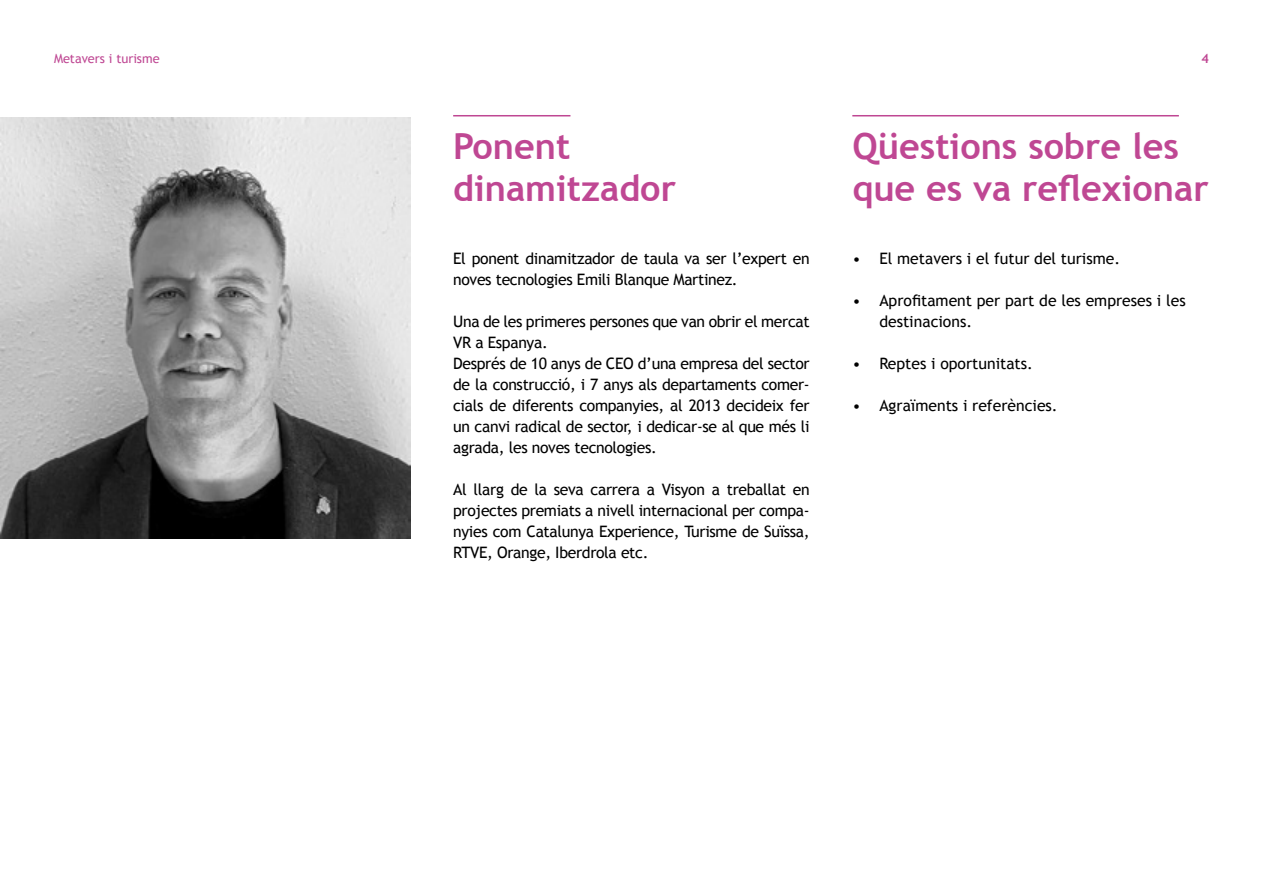
<style>
.page{position:relative;width:1263px;height:893px;background:#fff}
.page>*{position:absolute;margin:0;border:0;box-sizing:border-box;transform-origin:0 0}
.t1{font:700 36px/42px "Trebuchet MS";color:#bf4793}
.t2{font:15.75px/21px "Trebuchet MS";letter-spacing:-.02em;color:#000}
.t3{font:15.75px/21px "Trebuchet MS";color:#000}
.t4{font:12.75px "Trebuchet MS";color:#bf4793}
.t5{font:700 12.75px "Trebuchet MS";color:#bf4793}
</style>
<div class="page">
<hr style="left:852px;top:115px;width:327px;height:1px;background:#bf4793">
<hr style="left:453px;top:115px;width:117px;height:1px;background:#bf4793">
<img style="left:0;top:117px;width:411px;height:421px">
<p class="t4" style="left:54px;top:51px;width:107px">Metavers i turisme</p>
<p class="t5" style="left:1201px;top:51px;width:9px">4</p>
<h1 class="t1" style="left:453px;top:125px;width:224px">Ponent dinamitzador</h1>
<p class="t2" style="left:453px;top:248px;width:358px">El ponent dinamitzador de taula va ser l’expert en noves tecnologies Emili Blanque Martinez.</p>
<p class="t2" style="left:453px;top:311px;width:358px">Una de les primeres persones que van obrir el mercat VR a Espanya.<br>Després de 10 anys de CEO d’una empresa del sector de la construcció, i 7 anys als departaments comer&shy;cials de diferents companyies, al 2013 decideix fer un canvi radical de sector, i dedicar-se al que més li agrada, les noves tecnologies.</p>
<p class="t2" style="left:453px;top:479px;width:358px;text-align:justify">Al llarg de la seva carrera a Visyon a treballat en projectes premiats a nivell internacional per compa&shy;nyies com Catalunya Experience, Turisme de Suïssa, RTVE, Orange, Iberdrola etc.</p>
<h1 class="t1" style="left:852px;top:125px;width:358px">Qüestions sobre les que es va reflexionar</h1>
<p class="t3" style="left:852px;top:248px;width:269px">• El metavers i el futur del turisme.</p>
<p class="t3" style="left:879px;top:290px;width:308px;text-indent:-27px">• Aprofitament per part de les empreses i les destinacions.</p>
<p class="t3" style="left:852px;top:353px;width:182px">• Reptes i oportunitats.</p>
<p class="t3" style="left:852px;top:395px;width:207px">• Agraïments i referències.</p>
</div>
